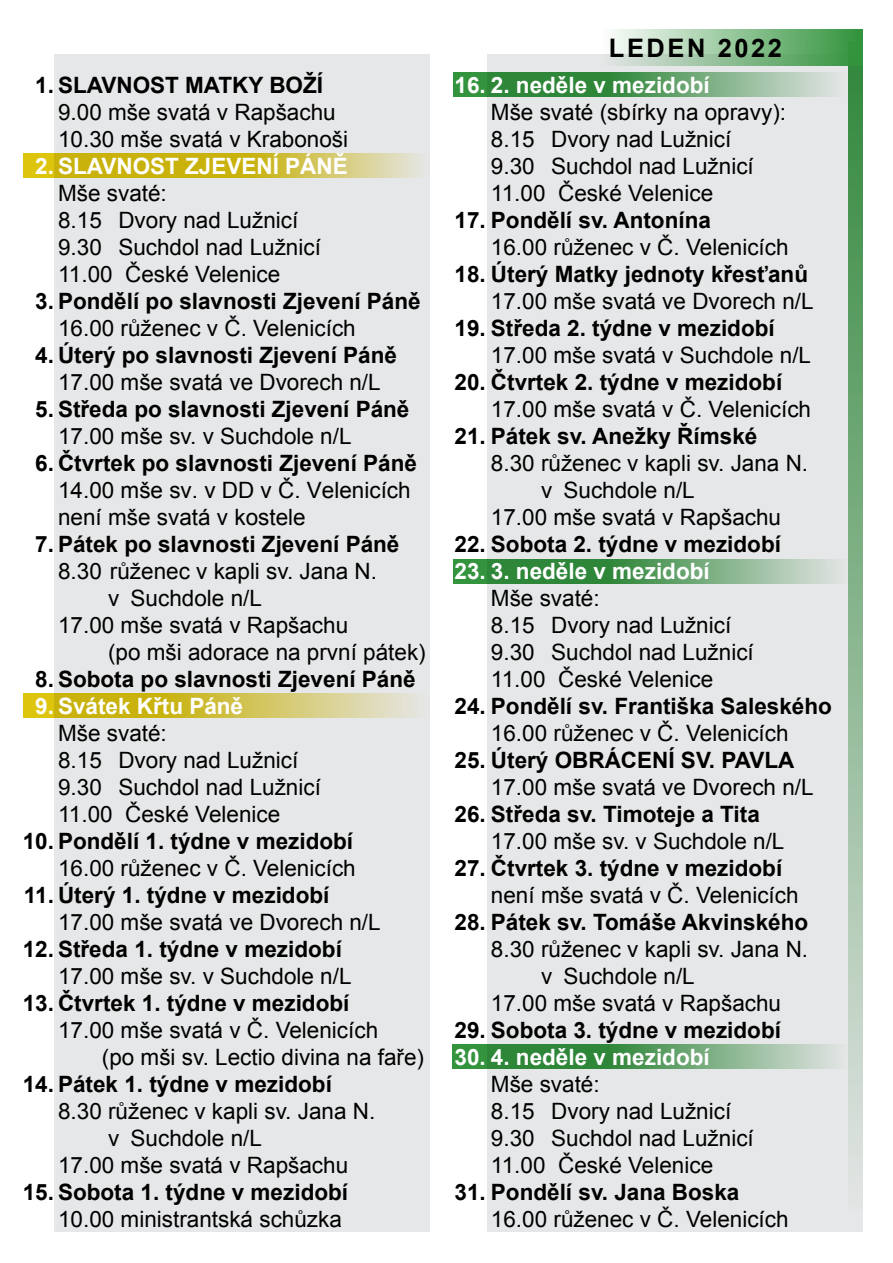
<style>
.page{position:relative;width:893px;height:1263px;background:#fff}
.page>*{position:absolute;margin:0;border:0;box-sizing:border-box;transform-origin:0 0}
.t1{font:700 25.5px "Arial";letter-spacing:.1em;color:#000}
.t2{font:22.5px/27px "Arial";color:#000}
.t3{font:700 22.5px "Arial";color:#000}
.t4{font:700 22.5px "Arial";color:#fff}
.s1{font-weight:700;color:#fff}
</style>
<div class="page">
<div style="left:487px;top:54px;width:375px;height:1177px;background:#e6e7e8"></div>
<svg style="left:453px;top:559px;width:384px;height:24px;background:#61a269"></svg>
<svg style="left:453px;top:72px;width:380px;height:25px;background:#61a269"></svg>
<svg style="left:452px;top:1044px;width:384px;height:24px;background:#61a269"></svg>
<div style="left:54px;top:54px;width:375px;height:1177px;background:#e6e7e8"></div>
<svg style="left:23px;top:693px;width:393px;height:24px;background:#d2c34f"></svg>
<svg style="left:23px;top:153px;width:397px;height:24px;background:#cfbe38"></svg>
<svg style="left:848px;top:66px;width:14px;height:1101px;background:#87b48d"></svg>
<svg style="left:613px;top:30px;width:249px;height:36px;background:#8ec194"></svg>
<p class="t3" style="left:35px;top:70px;width:289px">1. SLAVNOST MATKY BOŽÍ</p>
<p class="t2" style="left:58px;top:99px;width:292px">9.00 mše svatá v Rapšachu<br>10.30 mše svatá v Krabonoši</p>
<p class="t4" style="left:35px;top:151px;width:54px">2. Slavnost</p>
<p class="t4" style="left:185px;top:151px;width:29px">Zjevení</p>
<p class="t4" style="left:285px;top:151px;width:64px">Páně</p>
<p class="t2" style="left:58px;top:180px;width:264px">Mše svaté:<br>8.15 Dvory nad Lužnicí<br>9.30 Suchdol nad Lužnicí<br>11.00 České Velenice</p>
<p class="t3" style="left:35px;top:286px;width:387px">3. Pondělí po slavnosti Zjevení Páně</p>
<p class="t2" style="left:58px;top:315px;width:299px">16.00 růženec v Č. Velenicích</p>
<p class="t3" style="left:35px;top:340px;width:363px">4. Úterý po slavnosti Zjevení Páně</p>
<p class="t2" style="left:58px;top:369px;width:324px">17.00 mše svatá ve Dvorech n/L</p>
<p class="t3" style="left:35px;top:394px;width:376px">5. Středa po slavnosti Zjevení Páně</p>
<p class="t2" style="left:58px;top:423px;width:295px">17.00 mše sv. v Suchdole n/L</p>
<p class="t3" style="left:35px;top:448px;width:383px">6. Čtvrtek po slavnosti Zjevení Páně</p>
<p class="t2" style="left:58px;top:477px;width:354px">14.00 mše sv. v DD v Č. Velenicích není mše svatá v kostele</p>
<p class="t3" style="left:35px;top:529px;width:366px">7. Pátek po slavnosti Zjevení Páně</p>
<p class="t2" style="left:58px;top:558px;width:321px">8.30 růženec v kapli sv. Jana N.</p>
<p class="t2" style="left:108px;top:585px;width:155px">v Suchdole n/L</p>
<p class="t2" style="left:58px;top:612px;width:292px">17.00 mše svatá v Rapšachu</p>
<p class="t2" style="left:108px;top:639px;width:319px">(po mši adorace na první pátek)</p>
<p class="t3" style="left:35px;top:664px;width:382px">8. Sobota po slavnosti Zjevení Páně</p>
<p class="t4" style="left:35px;top:691px;width:209px">9. Svátek Křtu Páně</p>
<p class="t2" style="left:58px;top:720px;width:264px">Mše svaté:<br>8.15 Dvory nad Lužnicí<br>9.30 Suchdol nad Lužnicí<br>11.00 České Velenice</p>
<p class="t3" style="left:23px;top:826px;width:332px">10. Pondělí 1. týdne v mezidobí</p>
<p class="t2" style="left:58px;top:855px;width:299px">16.00 růženec v Č. Velenicích</p>
<p class="t3" style="left:24px;top:880px;width:307px">11. Úterý 1. týdne v mezidobí</p>
<p class="t2" style="left:58px;top:909px;width:324px">17.00 mše svatá ve Dvorech n/L</p>
<p class="t3" style="left:23px;top:934px;width:321px">12. Středa 1. týdne v mezidobí</p>
<p class="t2" style="left:58px;top:963px;width:295px">17.00 mše sv. v Suchdole n/L</p>
<p class="t3" style="left:23px;top:988px;width:328px">13. Čtvrtek 1. týdne v mezidobí</p>
<p class="t2" style="left:102px;top:1017px;width:324px;text-indent:-44px">17.00 mše svatá v Č. Velenicích<br>(po mši sv. Lectio divina na faře)</p>
<p class="t3" style="left:23px;top:1069px;width:311px">14. Pátek 1. týdne v mezidobí</p>
<p class="t2" style="left:58px;top:1098px;width:319px">8.30 růženec v kapli sv. Jana N.</p>
<p class="t2" style="left:108px;top:1125px;width:155px">v Suchdole n/L</p>
<p class="t2" style="left:58px;top:1152px;width:292px">17.00 mše svatá v Rapšachu</p>
<p class="t3" style="left:23px;top:1177px;width:327px">15. Sobota 1. týdne v mezidobí</p>
<p class="t2" style="left:58px;top:1206px;width:285px">10.00 ministrantská schůzka</p>
<p class="t1" style="left:609px;top:31px;width:175px">LEDEN 2022</p>
<p class="t4" style="left:455px;top:70px;width:257px">16. 2. neděle v mezidobí</p>
<p class="t2" style="left:491px;top:99px;width:297px">Mše svaté (sbírky na opravy):<br>8.15 Dvory nad Lužnicí<br>9.30 Suchdol nad Lužnicí<br>11.00 České Velenice</p>
<p class="t3" style="left:455px;top:205px;width:258px">17. Pondělí sv. Antonína</p>
<p class="t2" style="left:491px;top:234px;width:299px">16.00 růženec v Č. Velenicích</p>
<p class="t3" style="left:455px;top:259px;width:355px">18. Úterý Matky jednoty křesťanů</p>
<p class="t2" style="left:491px;top:288px;width:324px">17.00 mše svatá ve Dvorech n/L</p>
<p class="t3" style="left:455px;top:313px;width:322px">19. Středa 2. týdne v mezidobí</p>
<p class="t2" style="left:491px;top:342px;width:322px">17.00 mše svatá v Suchdole n/L</p>
<p class="t3" style="left:455px;top:367px;width:329px">20. Čtvrtek 2. týdne v mezidobí</p>
<p class="t2" style="left:491px;top:396px;width:322px">17.00 mše svatá v Č. Velenicích</p>
<p class="t3" style="left:455px;top:421px;width:304px">21. Pátek sv. Anežky Římské</p>
<p class="t2" style="left:491px;top:450px;width:319px">8.30 růženec v kapli sv. Jana N.</p>
<p class="t2" style="left:541px;top:477px;width:155px">v Suchdole n/L</p>
<p class="t2" style="left:491px;top:504px;width:292px">17.00 mše svatá v Rapšachu</p>
<p class="t3" style="left:455px;top:529px;width:328px">22. Sobota 2. týdne v mezidobí</p>
<p class="t4" style="left:455px;top:556px;width:257px">23. 3. neděle v mezidobí</p>
<p class="t2" style="left:491px;top:585px;width:264px;text-indent:-36px"><span class="s1">24.</span> Mše svaté:<br>8.15 Dvory nad Lužnicí<br>9.30 Suchdol nad Lužnicí<br>11.00 České Velenice</p>
<p class="t3" style="left:455px;top:691px;width:379px">24. Pondělí sv. Františka Saleského</p>
<p class="t2" style="left:491px;top:720px;width:299px">16.00 růženec v Č. Velenicích</p>
<p class="t3" style="left:455px;top:745px;width:181px">25. Úterý ob rácení</p>
<p class="t3" style="left:681px;top:745px;width:70px">sv. Pavla</p>
<p class="t2" style="left:491px;top:774px;width:324px">17.00 mše svatá ve Dvorech n/L</p>
<p class="t3" style="left:455px;top:799px;width:307px">26. Středa sv. Timoteje a Tita</p>
<p class="t2" style="left:491px;top:828px;width:295px">17.00 mše sv. v Suchdole n/L</p>
<p class="t3" style="left:455px;top:853px;width:329px">27. Čtvrtek 3. týdne v mezidobí</p>
<p class="t2" style="left:491px;top:882px;width:309px">není mše svatá v Č. Velenicích</p>
<p class="t3" style="left:455px;top:907px;width:355px">28. Pátek sv. Tomáše Akvinského</p>
<p class="t2" style="left:491px;top:936px;width:319px">8.30 růženec v kapli sv. Jana N.</p>
<p class="t2" style="left:541px;top:963px;width:155px">v Suchdole n/L</p>
<p class="t2" style="left:491px;top:990px;width:292px">17.00 mše svatá v Rapšachu</p>
<p class="t3" style="left:455px;top:1015px;width:328px">29. Sobota 3. týdne v mezidobí</p>
<p class="t4" style="left:455px;top:1042px;width:257px">30. 4. neděle v mezidobí</p>
<p class="t2" style="left:491px;top:1071px;width:264px">Mše svaté:<br>8.15 Dvory nad Lužnicí<br>9.30 Suchdol nad Lužnicí<br>11.00 České Velenice</p>
<p class="t3" style="left:455px;top:1177px;width:286px">31. Pondělí sv. Jana Boska</p>
<p class="t2" style="left:491px;top:1206px;width:299px">16.00 růženec v Č. Velenicích</p>
</div>
